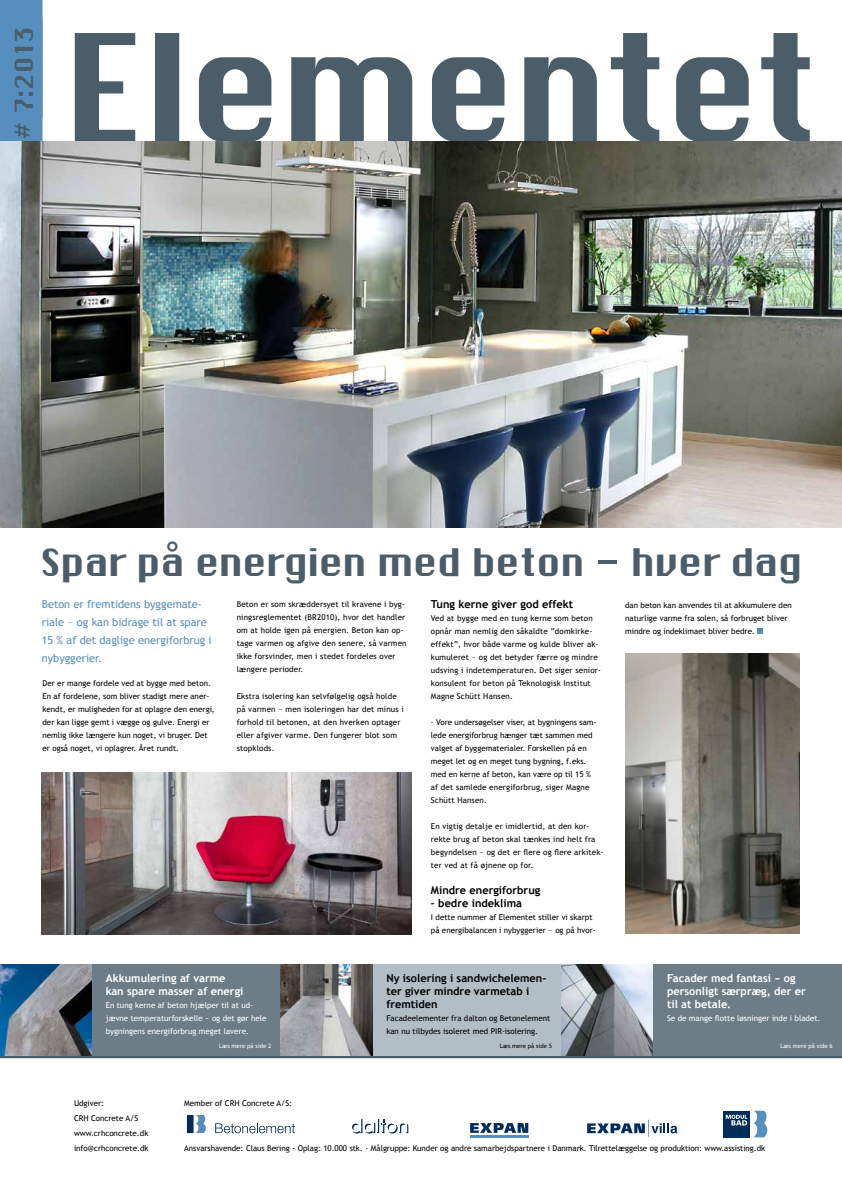
<style>
.page{position:relative;width:842px;height:1191px;background:#fff}
.page>*{position:absolute;margin:0;border:0;box-sizing:border-box;transform-origin:0 0}
.t1{font:37px "Chicago FLF";letter-spacing:-.025em;color:#4a5d68}
.t2{font:24.4px "Chicago FLF";color:#4a5d68}
.t3{font:700 11px/13px "Trebuchet MS";color:#000}
.t4{font:11px/18px "Trebuchet MS";color:#568ebe}
.t5{font:700 11px/13px "Trebuchet MS";color:#fff}
.t6{font:8px/13px "Trebuchet MS";color:#000}
.t7{font:8px/13px "Trebuchet MS";letter-spacing:.02em;color:#000}
.t8{font:8px/13px "Trebuchet MS";color:#fff}
.t9{font:6px "Trebuchet MS";color:#fff}
.t10{font:6px "Trebuchet MS";color:#000}
</style>
<div class="page">
<svg style="left:757px;top:628px;width:6px;height:6px"></svg>
<svg style="left:75px;top:33px;width:735px;height:109px"></svg>
<div style="left:0;top:0;width:43px;height:142px;background:#568ebe"></div>
<hr style="left:0;top:1055px;width:842px;height:3px;background:#4a5d68">
<svg style="left:215px;top:1123px;width:80px;height:10px"></svg>
<div style="left:187px;top:1115px;width:7px;height:18px;background:#002c5a"></div>
<svg style="left:196px;top:1115px;width:10px;height:18px"></svg>
<svg style="left:352px;top:1119px;width:56px;height:15px"></svg>
<hr style="left:470px;top:1135px;width:58px;height:2px;background:#568ebe">
<svg style="left:470px;top:1123px;width:58px;height:9px"></svg>
<svg style="left:587px;top:1119px;width:90px;height:17px"></svg>
<div style="left:723px;top:1110px;width:27px;height:27px;background:#002c5a"></div>
<svg style="left:754px;top:1110px;width:14px;height:27px"></svg>
<svg style="left:726px;top:1114px;width:21px;height:11px"></svg>
<div style="left:92px;top:964px;width:189px;height:91px;background:#6c7d88"></div>
<div style="left:281px;top:964px;width:280px;height:91px;background:#b2bec6"></div>
<div style="left:653px;top:964px;width:189px;height:91px;background:#6c7d88"></div>
<img style="left:0;top:964px;width:92px;height:91px">
<img style="left:281px;top:964px;width:91px;height:91px">
<img style="left:561px;top:964px;width:92px;height:91px">
<img style="left:625px;top:653px;width:175px;height:280px">
<img style="left:42px;top:772px;width:369px;height:162px">
<img style="left:0;top:142px;width:842px;height:385px">
<h2 class="t2" style="left:10px;top:140px;width:114px;rotate:-90deg"># 7:2013</h2>
<h1 class="t1" style="left:40px;top:541px;width:764px">Spar på energien med beton – hver dag</h1>
<h3 class="t4" style="left:42px;top:595px;width:171px">Beton er fremtidens byggemate&shy;riale – og kan bidrage til at spare<br>15 % af det daglige energiforbrug i nybyggerier.</h3>
<p class="t6" style="left:43px;top:677px;width:174px">Der er mange fordele ved at bygge med beton.<br>En af fordelene, som bliver stadigt mere aner&shy;kendt, er muligheden for at oplagre den energi, der kan ligge gemt i vægge og gulve. Energi er nemlig ikke længere kun noget, vi bruger. Det er også noget, vi oplagrer. Året rundt.</p>
<p class="t7" style="left:237px;top:598px;width:171px">Beton er som skræddersyet til kravene i byg&shy;ningsreglementet (BR2010), hvor det handler om at holde igen på energien. Beton kan op&shy;tage varmen og afgive den senere, så varmen ikke forsvinder, men i stedet fordeles over længere perioder.</p>
<p class="t7" style="left:237px;top:690px;width:168px">Ekstra isolering kan selvfølgelig også holde på varmen – men isoleringen har det minus i forhold til betonen, at den hverken optager eller afgiver varme. Den fungerer blot som stopklods.</p>
<h3 class="t3" style="left:431px;top:598px;width:144px">Tung kerne giver god effekt</h3>
<p class="t7" style="left:431px;top:612px;width:172px">Ved at bygge med en tung kerne som beton opnår man nemlig den såkaldte ”domkirke&shy;effekt”, hvor både varme og kulde bliver ak&shy;kumuleret – og det betyder færre og mindre udsving i indetemperaturen. Det siger senior&shy;konsulent for beton på Teknologisk Institut Magne Schütt Hansen.</p>
<p class="t6" style="left:431px;top:716px;width:167px">- Vore undersøgelser viser, at bygningens sam&shy;lede energiforbrug hænger tæt sammen med valget af byggematerialer. Forskellen på en meget let og en meget tung bygning, f.eks. med en kerne af beton, kan være op til 15 % af det samlede energiforbrug, siger Magne Schütt Hansen.</p>
<p class="t7" style="left:431px;top:820px;width:174px">En vigtig detalje er imidlertid, at den kor&shy;rekte brug af beton skal tænkes ind helt fra begyndelsen – og det er flere og flere arkitek&shy;ter ved at få øjnene op for.</p>
<h3 class="t3" style="left:431px;top:884px;width:111px">Mindre energiforbrug</h3>
<h3 class="t3" style="left:431px;top:897px;width:93px">– bedre indeklima</h3>
<p class="t6" style="left:431px;top:911px;width:166px">I dette nummer af Elementet stiller vi skarpt på energibalancen i nybyggerier – og på hvor-</p>
<h3 class="t5" style="left:106px;top:972px;width:139px">Akkumulering af varme kan spare masser af energi</h3>
<p class="t8" style="left:106px;top:999px;width:162px">En tung kerne af beton hjælper til at ud&shy;jævne temperaturforskelle - og det gør hele bygningens energiforbrug meget lavere.</p>
<h3 class="t3" style="left:386px;top:972px;width:161px">Ny isolering i sandwichelemen&shy;ter giver mindre varmetab i fremtiden</h3>
<p class="t6" style="left:386px;top:1012px;width:165px">Facadeelementer fra dalton og Betonelement kan nu tilbydes isoleret med PIR-isolering.</p>
<p class="t6" style="left:625px;top:599px;width:168px">dan beton kan anvendes til at akkumulere den naturlige varme fra solen, så forbruget bliver mindre og indeklimaet bliver bedre.</p>
<h3 class="t5" style="left:667px;top:972px;width:140px">Facader med fantasi - og personligt særpræg, der er til at betale.</h3>
<p class="t8" style="left:667px;top:1012px;width:155px">Se de mange flotte løsninger inde i bladet.</p>
<p class="t9" style="left:219px;top:1043px;width:54px">Læs mere på side 2</p>
<p class="t10" style="left:500px;top:1043px;width:54px">Læs mere på side 5</p>
<p class="t9" style="left:780px;top:1043px;width:54px">Læs mere på side 6</p>
<p class="t6" style="left:74px;top:1096px;width:76px;line-height:15px">Udgiver:<br>CRH Concrete A/S www.crhconcrete.dk info@crhconcrete.dk</p>
<p class="t6" style="left:184px;top:1097px;width:109px">Member of CRH Concrete A/S:</p>
<p class="t6" style="left:184px;top:1142px;width:582px">Ansvarshavende: Claus Bering · Oplag: 10.000 stk. · Målgruppe: Kunder og andre samarbejdspartnere i Danmark. Tilrettelæggelse og produktion: www.assisting.dk</p>
</div>
